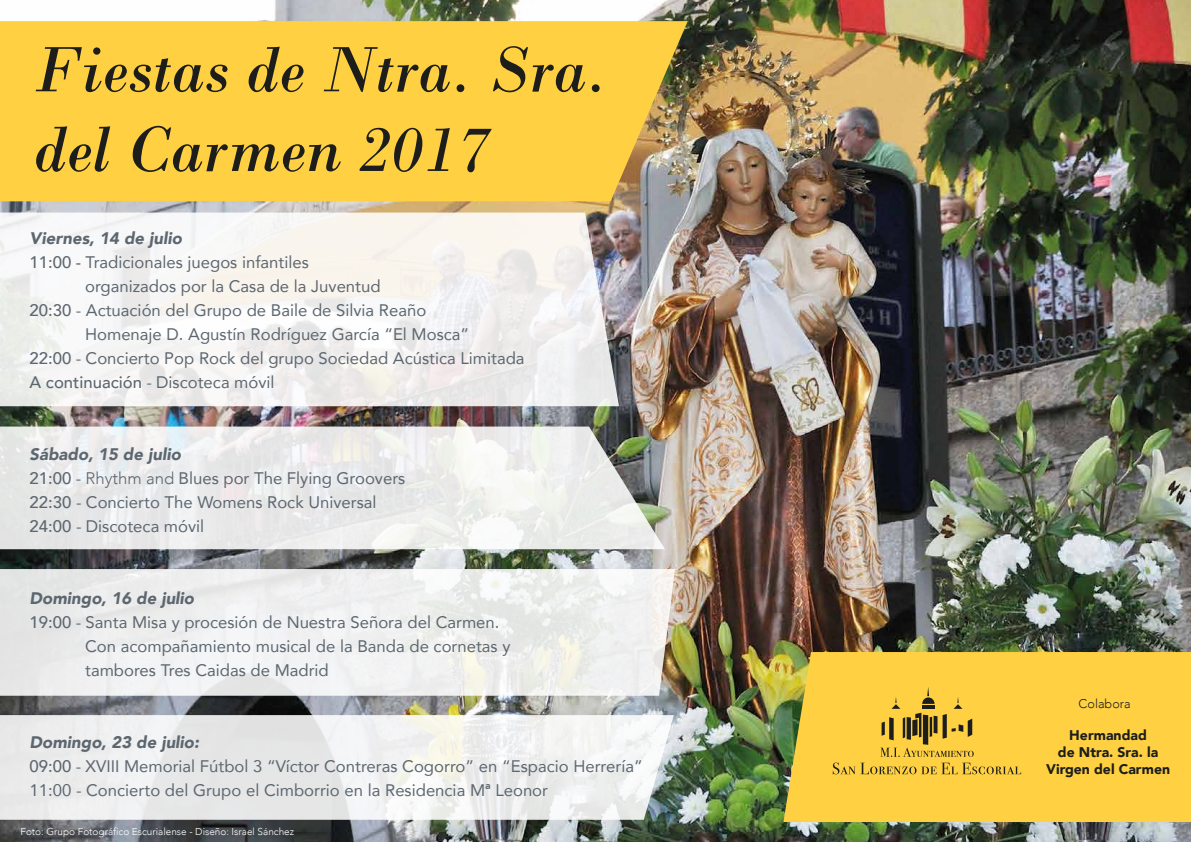
<style>
.page{position:relative;width:1191px;height:842px;background:#fff}
.page>*{position:absolute;margin:0;border:0;box-sizing:border-box;transform-origin:0 0}
.t1{font:italic 67.4px/79.7px "Bodoni";color:#1d1d1b}
.t2{font:16.7px/24px "Avenir";color:#5d6770}
.t3{font:italic 900 16.7px "Avenir";color:#5d6770}
.t4{font:900 14px/16.8px "Avenir";color:#1d1d1b;text-align:center}
.t5{font:300 12.6px "Avenir";color:#1d1d1b}
.t6{font:300 10px "Avenir";color:#fff}
.s1{font-weight:500}
.s2{font-weight:300}
.s3{font-weight:900;font-style:italic}
</style>
<div class="page">
<img style="left:0;top:0;width:1191px;height:842px">
<div style="left:0;top:21px;width:687px;height:180px;background:#ffd142"></div>
<svg style="left:0;top:715px;width:674px;height:105px;fill:#ecedec"></svg>
<svg style="left:0;top:426px;width:665px;height:123px;fill:#eaebea"></svg>
<svg style="left:0;top:569px;width:675px;height:127px;fill:#efefef"></svg>
<svg style="left:0;top:213px;width:619px;height:193px;fill:#f6f4ef"></svg>
<div style="left:783px;top:652px;width:408px;height:170px;background:#ffd142"></div>
<svg style="left:832px;top:687px;width:189px;height:87px;background:#e7be3d"></svg>
<h1 class="t1" style="left:34px;top:29px;width:576px">Fiestas de Ntra. Sra. del Carmen 2017</h1>
<p class="t3" style="left:30px;top:224px;width:154px">Viernes, 14 de julio</p>
<p class="t2" style="left:30px;top:249px;width:281px"><span class="s1">11:00 -</span> Tradicionales juegos infantiles</p>
<p class="t2" style="left:85px;top:273px;width:297px">organizados por la Casa de la Juventud</p>
<p class="t2" style="left:30px;top:297px;width:398px"><span class="s1">20:30</span> - Actuación del Grupo de Baile de Silvia Reaño</p>
<p class="t2" style="left:85px;top:321px;width:385px">Homenaje D. Agustín Rodríguez García “El Mosca”</p>
<p class="t2" style="left:30px;top:345px;width:496px"><span class="s1">22:00</span> <span class="s2">-</span> Concierto Pop Rock del grupo Sociedad Acústica Limitada</p>
<p class="t2" style="left:30px;top:369px;width:246px"><span class="s1">A continuación</span> <span class="s2">-</span> Discoteca móvil</p>
<p class="t2" style="left:30px;top:441px;width:377px"><span class="s3">Sábado, 15 de julio<br></span><span class="s1">21:00</span> <span class="s2">- Rhythm and</span> Blues por The Flying Groovers <span class="s1">22:30</span> <span class="s2">-</span> Concierto The Womens Rock Universal <span class="s1">24:00</span> <span class="s2">-</span> Discoteca móvil</p>
<p class="t3" style="left:30px;top:584px;width:166px">Domingo, 16 de julio</p>
<p class="t2" style="left:30px;top:609px;width:471px"><span class="s1">19:00</span> <span class="s2">-</span> Santa Misa y procesión de Nuestra Señora del Carmen.</p>
<p class="t2" style="left:85px;top:633px;width:427px">Con acompañamiento musical de la Banda de cornetas y</p>
<p class="t2" style="left:85px;top:657px;width:245px">tambores Tres Caidas de Madrid</p>
<p class="t5" style="left:1078px;top:696px;width:54px">Colabora</p>
<p class="t2" style="left:30px;top:729px;width:614px"><span class="s3">Domingo, 23 de julio:<br></span><span class="s1">09:00</span> <span class="s2">-</span> XVIII Memorial Fútbol 3 “Víctor Contreras Cogorro” en “Espacio Herrería”<br>11:00 - Concierto del Grupo el Cimborrio en la Residencia Mª Leonor</p>
<p class="t4" style="left:1046px;top:727px;width:126px">Hermandad<br>de Ntra. Sra. la<br>Virgen del Carmen</p>
<p class="t6" style="left:20px;top:826px;width:275px">Foto: Grupo Fotográfico Escurialense - Diseño: Israel Sánchez</p>
</div>
